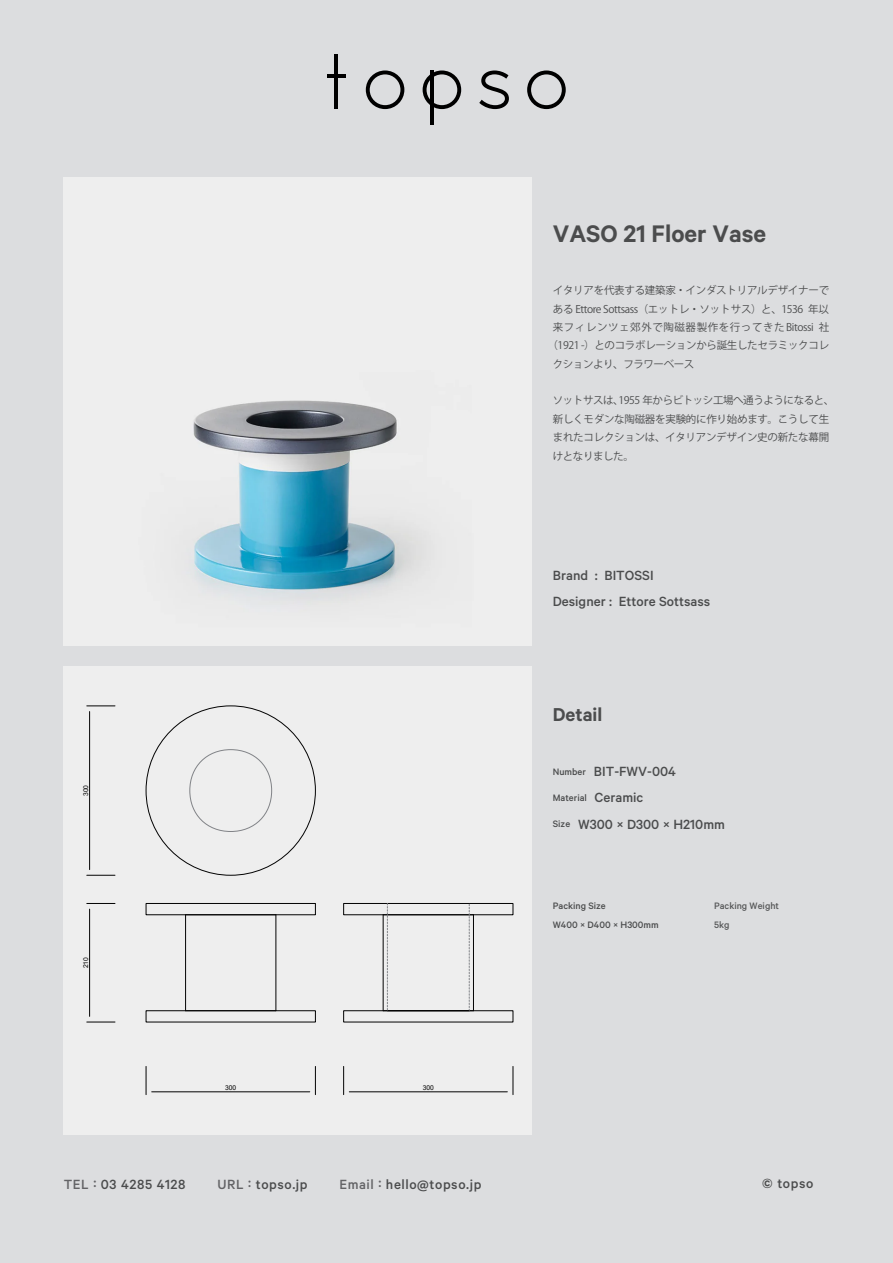
<style>
.page{position:relative;width:893px;height:1263px;background:#dcdddf}
.page>*{position:absolute;margin:0;border:0;box-sizing:border-box;transform-origin:0 0}
.t1{font:600 27px "Calibre";color:#4b4c4d}
.t2{font:600 21px "Calibre";color:#4b4c4d}
.t3{font:500 15px/26.2px "Calibre";color:#4b4c4d}
.t4{font:500 15px "Calibre";letter-spacing:.04em;color:#4b4c4d}
.t5{font:10.5px/18.3px "Gothic BBB Pr 5 Medium 83 pv RKSJ H";letter-spacing:-.025em;color:#4b4c4d}
.t6{font:500 10.5px/18.3px "Calibre";color:#4b4c4d}
.t7{font:10.5px "Gothic BBB Pr 5 Medium 83 pv RKSJ H";letter-spacing:.055em;color:#4b4c4d}
.t8{font:6.75px "Arial";color:#030303}
.s1{font-size:10.5px}
.s2{font-size:15px}
.s3{color:#636366}
.s4{font-family:"Koz Go Pr 6 N";font-weight:400}
</style>
<div class="page">
<svg style="left:479px;top:70px;width:30px;height:39px"></svg>
<svg style="left:527px;top:70px;width:39px;height:39px"></svg>
<svg style="left:366px;top:70px;width:38px;height:39px"></svg>
<svg style="left:423px;top:70px;width:38px;height:39px"></svg>
<hr style="left:430px;top:70px;width:4px;height:55px;background:#000">
<hr style="left:334px;top:54px;width:4px;height:55px;background:#000">
<hr style="left:327px;top:74px;width:19px;height:4px;background:#000">
<img style="left:64px;top:178px;width:467px;height:467px">
<div style="left:64px;top:666px;width:467px;height:468px;background:#eee"></div>
<svg style="left:315px;top:1066px;width:1px;height:29px"></svg>
<svg style="left:146px;top:1066px;width:1px;height:29px"></svg>
<hr style="left:152px;top:1091px;width:158px;height:1px;background:#030303">
<svg style="left:513px;top:1066px;width:1px;height:29px"></svg>
<svg style="left:343px;top:1066px;width:1px;height:29px"></svg>
<hr style="left:349px;top:1091px;width:158px;height:1px;background:#030303">
<svg style="left:87px;top:903px;width:28px;height:1px"></svg>
<svg style="left:87px;top:1022px;width:28px;height:1px"></svg>
<hr style="left:89px;top:909px;width:1px;height:107px;background:#030303">
<svg style="left:87px;top:706px;width:28px;height:1px"></svg>
<svg style="left:87px;top:875px;width:28px;height:1px"></svg>
<hr style="left:89px;top:711px;width:1px;height:158px;background:#030303">
<div style="left:190px;top:749px;width:82px;height:82px;border:1px solid #818387;border-radius:50%"></div>
<div style="left:146px;top:903px;width:169px;height:12px;border:1px solid #030303"></div>
<hr style="left:185px;top:915px;width:1px;height:96px;background:#030303">
<hr style="left:186px;top:914px;width:90px;height:1px;background:#030303">
<hr style="left:276px;top:915px;width:1px;height:96px;background:#030303">
<hr style="left:186px;top:1010px;width:90px;height:1px;background:#030303">
<div style="left:344px;top:903px;width:169px;height:12px;border:1px solid #030303"></div>
<hr style="left:383px;top:915px;width:1px;height:96px;background:#030303">
<hr style="left:383px;top:914px;width:90px;height:1px;background:#030303">
<hr style="left:473px;top:915px;width:1px;height:96px;background:#030303">
<hr style="left:383px;top:1010px;width:90px;height:1px;background:#030303">
<svg style="left:469px;top:903px;width:1px;height:108px"></svg>
<svg style="left:387px;top:903px;width:1px;height:108px"></svg>
<h1 class="t1" style="left:553px;top:217px;width:215px">VASO 21 Floer Vase</h1>
<p class="t5" style="left:553px;top:281px;width:278px">イタリアを代表する建築家・インダストリアルデザイナーで</p>
<p class="t5" style="left:553px;top:300px;width:278px">ある Ettore Sottsass（エットレ・ソットサス）と、1536 年以</p>
<p class="t7" style="left:553px;top:321px;width:278px">来フィレンツェ郊外で陶磁器製作を行ってきた Bitossi 社</p>
<p class="t5" style="left:548px;top:336px;width:283px">（1921 -）とのコラボレーションから誕生したセラミックコレ</p>
<p class="t5" style="left:553px;top:355px;width:143px">クションより、フラワーベース</p>
<p class="t5" style="left:553px;top:392px;width:283px">ソットサスは、1955 年からビトッシ工場へ通うようになると、新しくモダンな陶磁器を実験的に作り始めます。こうして生まれたコレクションは、イタリアンデザイン史の新たな幕開けとなりました。</p>
<h3 class="t3" style="left:553px;top:562px;width:159px">Brand : BITOSSI<br>Designer : Ettore Sottsass</h3>
<p class="t8" style="left:82px;top:796px;width:13px;rotate:-90deg">300</p>
<p class="t8" style="left:82px;top:968px;width:13px;rotate:-90deg">210</p>
<p class="t8" style="left:225px;top:1084px;width:13px">300</p>
<p class="t8" style="left:423px;top:1084px;width:13px">300</p>
<h2 class="t2" style="left:553px;top:702px;width:51px">Detail</h2>
<h3 class="t3" style="left:553px;top:758px;width:125px"><span class="s1">Number</span> BIT-FWV-004</h3>
<p class="t6" style="left:553px;top:788px;width:92px">Material <span class="s2">Ceramic</span></p>
<h3 class="t3" style="left:553px;top:810px;width:174px"><span class="s1">Size</span> W300 × D300 × H210mm</h3>
<p class="t6" style="left:553px;top:896px;width:107px">Packing Size<br>W400 × D400 × H300mm</p>
<p class="t6" style="left:714px;top:896px;width:67px">Packing Weight<br>5kg</p>
<h3 class="t4" style="left:64px;top:1175px;width:419px"><span class="s3">TEL :</span> 03 4285 4128<span class="s4">　　</span><span class="s3">URL :</span> topso.jp<span class="s4">　　</span><span class="s3">Email :</span> hello@topso.jp</h3>
<h3 class="t3" style="left:762px;top:1170px;width:53px">© topso</h3>
</div>
